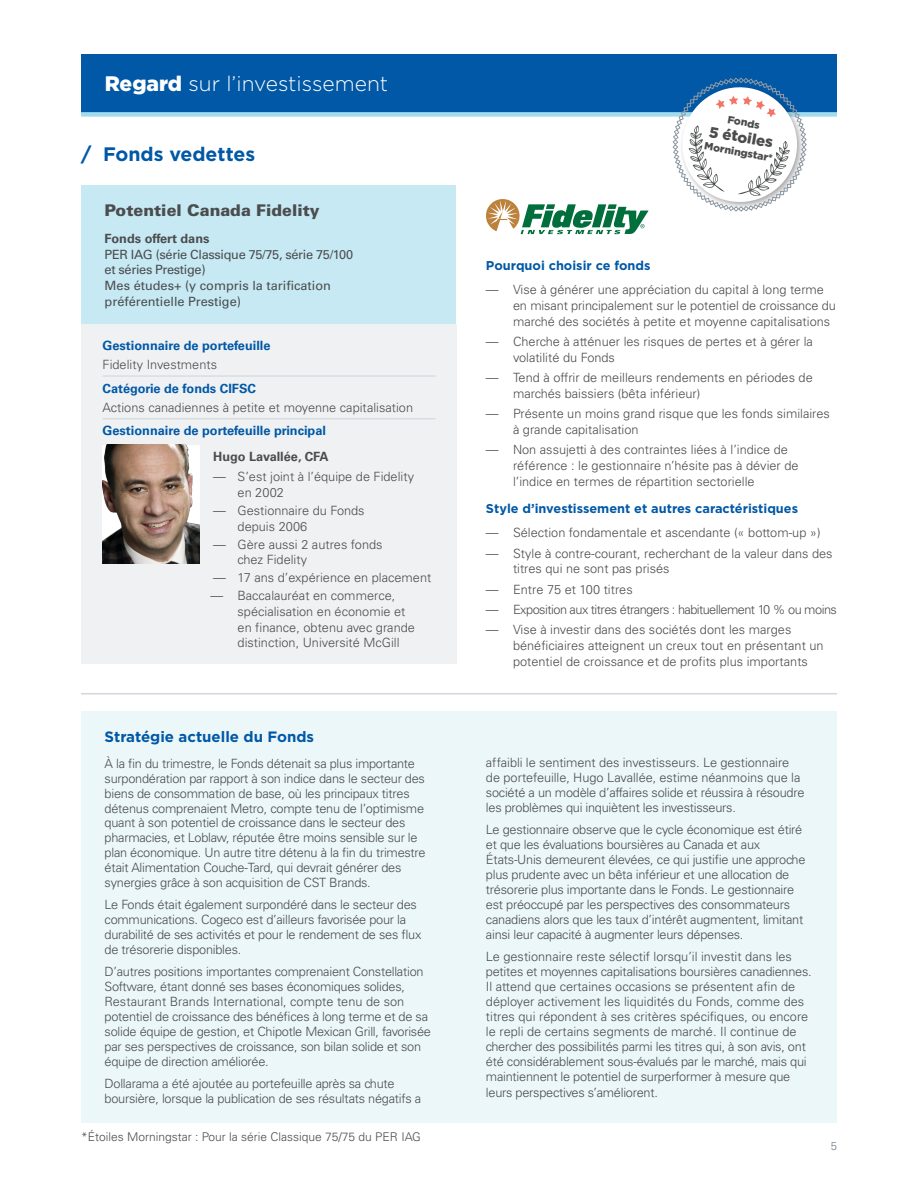
<style>
.page{position:relative;width:918px;height:1188px;background:#fff}
.page>*{position:absolute;margin:0;border:0;box-sizing:border-box;transform-origin:0 0}
.t1{font:300 21px "Gotham";color:#fff}
.t2{font:700 19.5px "Gotham";color:#0158a6}
.t3{font:900 16.2px "Univers";color:#4b4c4d}
.t4{font:700 15px "Gotham";color:#0158a6}
.t5{font:900 15px "Gotham";color:#4b4c4d}
.t6{font:300 12.75px/15px "Univers";letter-spacing:-.02em;color:#4b4c4d}
.t7{font:300 12.75px/15.8px "Univers";color:#4b4c4d}
.t8{font:12.75px/15.8px "Univers";color:#4b4c4d}
.t9{font:700 12.75px "Univers";color:#0158a6}
.t10{font:700 12.75px "Gotham";color:#0158a6}
.t11{font:300 12.75px "Univers";letter-spacing:-.04em;color:#4b4c4d}
.t12{font:700 12.75px "Univers";color:#4b4c4d}
.t13{font:300 12px "Univers";color:#4b4c4d}
.t14{font:300 11.25px "Univers";color:#727f8a}
.t15{font:900 10.5px "Gotham";color:#4b4c4d}
.s1{font-weight:900}
</style>
<div class="page">
<div style="left:81px;top:54px;width:756px;height:58px;background:#0158a6"></div>
<div style="left:81px;top:112px;width:756px;height:5px;background:#a1dcee"></div>
<div style="left:81px;top:324px;width:376px;height:340px;background:#eff1f3"></div>
<hr style="left:103px;top:375px;width:332px;height:2px;background:#d1d7dc">
<hr style="left:103px;top:418px;width:332px;height:1px;background:#d1d7dc">
<img style="left:103px;top:445px;width:97px;height:119px">
<div style="left:81px;top:185px;width:375px;height:139px;background:#c6e9f4"></div>
<svg style="left:673px;top:78px;width:134px;height:134px"></svg>
<svg style="left:486px;top:199px;width:163px;height:35px"></svg>
<div style="left:81px;top:712px;width:756px;height:411px;background:#ecf7fa"></div>
<hr style="left:81px;top:693px;width:756px;height:1px;background:#d1d7dc">
<h1 class="t1" style="left:105px;top:71px;width:285px"><span class="s1">Regard</span> sur l’investissement</h1>
<h2 class="t2" style="left:81px;top:141px;width:176px">/ Fonds vedettes</h2>
<p class="t15" style="left:729px;top:112px;width:34px;rotate:10deg">Fonds</p>
<p class="t5" style="left:711px;top:121px;width:66px;rotate:10deg">5 étoiles</p>
<p class="t15" style="left:706px;top:139px;width:71px;rotate:10deg">Morningstar*</p>
<p class="t3" style="left:105px;top:200px;width:217px">Potentiel Canada Fidelity</p>
<p class="t12" style="left:105px;top:231px;width:106px">Fonds offert dans</p>
<p class="t8" style="left:105px;top:246px;width:250px">PER IAG (série Classique 75/75, série 75/100 et séries Prestige)<br>Mes études+ (y compris la tarification préférentielle Prestige)</p>
<p class="t10" style="left:486px;top:257px;width:166px">Pourquoi choisir ce fonds</p>
<p class="t7" style="left:513px;top:282px;width:324px;text-indent:-27px">— Vise à générer une appréciation du capital à long terme en misant principalement sur le potentiel de croissance du marché des sociétés à petite et moyenne capitalisations</p>
<p class="t7" style="left:513px;top:334px;width:301px;text-indent:-27px">— Cherche à atténuer les risques de pertes et à gérer la volatilité du Fonds</p>
<p class="t7" style="left:513px;top:370px;width:301px;text-indent:-27px">— Tend à offrir de meilleurs rendements en périodes de marchés baissiers (bêta inférieur)</p>
<p class="t7" style="left:513px;top:406px;width:318px;text-indent:-27px">— Présente un moins grand risque que les fonds similaires à grande capitalisation</p>
<p class="t7" style="left:513px;top:442px;width:287px;text-indent:-27px">— Non assujetti à des contraintes liées à l’indice de référence : le gestionnaire n’hésite pas à dévier de l’indice en termes de répartition sectorielle</p>
<p class="t10" style="left:486px;top:500px;width:314px">Style d’investissement et autres caractéristiques</p>
<p class="t7" style="left:486px;top:525px;width:336px">— Sélection fondamentale et ascendante (« bottom-up »)</p>
<p class="t7" style="left:513px;top:545px;width:321px;text-indent:-27px">— Style à contre-courant, recherchant de la valeur dans des titres qui ne sont pas prisés</p>
<p class="t7" style="left:486px;top:581px;width:148px">— Entre 75 et 100 titres</p>
<p class="t11" style="left:486px;top:602px;width:352px">— Exposition aux titres étrangers : habituellement 10 % ou moins</p>
<p class="t7" style="left:513px;top:622px;width:312px;text-indent:-27px">— Vise à investir dans des sociétés dont les marges bénéficiaires atteignent un creux tout en présentant un potentiel de croissance et de profits plus importants</p>
<p class="t9" style="left:103px;top:338px;width:169px">Gestionnaire de portefeuille</p>
<p class="t7" style="left:103px;top:357px;width:116px">Fidelity Investments</p>
<p class="t9" style="left:103px;top:381px;width:155px">Catégorie de fonds CIFSC</p>
<p class="t7" style="left:103px;top:400px;width:312px">Actions canadiennes à petite et moyenne capitalisation</p>
<p class="t9" style="left:103px;top:423px;width:225px">Gestionnaire de portefeuille principal</p>
<p class="t12" style="left:213px;top:449px;width:117px">Hugo Lavallée, CFA</p>
<p class="t7" style="left:238px;top:469px;width:178px;text-indent:-24px">— S’est joint à l’équipe de Fidelity en 2002</p>
<p class="t7" style="left:238px;top:502px;width:129px;text-indent:-24px">— Gestionnaire du Fonds depuis 2006</p>
<p class="t7" style="left:238px;top:536px;width:146px;text-indent:-24px">— Gère aussi 2 autres fonds chez Fidelity</p>
<p class="t7" style="left:213px;top:570px;width:220px">— 17 ans d’expérience en placement</p>
<p class="t7" style="left:238px;top:588px;width:179px;text-indent:-27px">— Baccalauréat en commerce, spécialisation en économie et en finance, obtenu avec grande distinction, Université McGill</p>
<p class="t4" style="left:105px;top:726px;width:211px">Stratégie actuelle du Fonds</p>
<p class="t6" style="left:105px;top:756px;width:323px">À la fin du trimestre, le Fonds détenait sa plus importante surpondération par rapport à son indice dans le secteur des biens de consommation de base, où les principaux titres détenus comprenaient Metro, compte tenu de l’optimisme quant à son potentiel de croissance dans le secteur des pharmacies, et Loblaw, réputée être moins sensible sur le plan économique. Un autre titre détenu à la fin du trimestre était Alimentation Couche-Tard, qui devrait générer des synergies grâce à son acquisition de CST Brands.</p>
<p class="t6" style="left:105px;top:897px;width:318px">Le Fonds était également surpondéré dans le secteur des communications. Cogeco est d’ailleurs favorisée pour la durabilité de ses activités et pour le rendement de ses flux de trésorerie disponibles.</p>
<p class="t6" style="left:105px;top:964px;width:328px">D’autres positions importantes comprenaient Constellation Software, étant donné ses bases économiques solides, Restaurant Brands International, compte tenu de son potentiel de croissance des bénéfices à long terme et de sa solide équipe de gestion, et Chipotle Mexican Grill, favorisée par ses perspectives de croissance, son bilan solide et son équipe de direction améliorée.</p>
<p class="t6" style="left:105px;top:1076px;width:318px">Dollarama a été ajoutée au portefeuille après sa chute boursière, lorsque la publication de ses résultats négatifs a</p>
<p class="t13" style="left:81px;top:1130px;width:341px">*Étoiles Morningstar : Pour la série Classique 75/75 du PER IAG</p>
<p class="t6" style="left:486px;top:755px;width:320px">affaibli le sentiment des investisseurs. Le gestionnaire de portefeuille, Hugo Lavallée, estime néanmoins que la société a un modèle d’affaires solide et réussira à résoudre les problèmes qui inquiètent les investisseurs.</p>
<p class="t6" style="left:486px;top:822px;width:321px">Le gestionnaire observe que le cycle économique est étiré et que les évaluations boursières au Canada et aux États-Unis demeurent élevées, ce qui justifie une approche plus prudente avec un bêta inférieur et une allocation de trésorerie plus importante dans le Fonds. Le gestionnaire est préoccupé par les perspectives des consommateurs canadiens alors que les taux d’intérêt augmentent, limitant ainsi leur capacité à augmenter leurs dépenses.</p>
<p class="t6" style="left:486px;top:949px;width:327px">Le gestionnaire reste sélectif lorsqu’il investit dans les petites et moyennes capitalisations boursières canadiennes.<br>Il attend que certaines occasions se présentent afin de déployer activement les liquidités du Fonds, comme des titres qui répondent à ses critères spécifiques, ou encore le repli de certains segments de marché. Il continue de chercher des possibilités parmi les titres qui, à son avis, ont été considérablement sous-évalués par le marché, mais qui maintiennent le potentiel de surperformer à mesure que leurs perspectives s’améliorent.</p>
<p class="t14" style="left:831px;top:1139px;width:8px">5</p>
</div>
